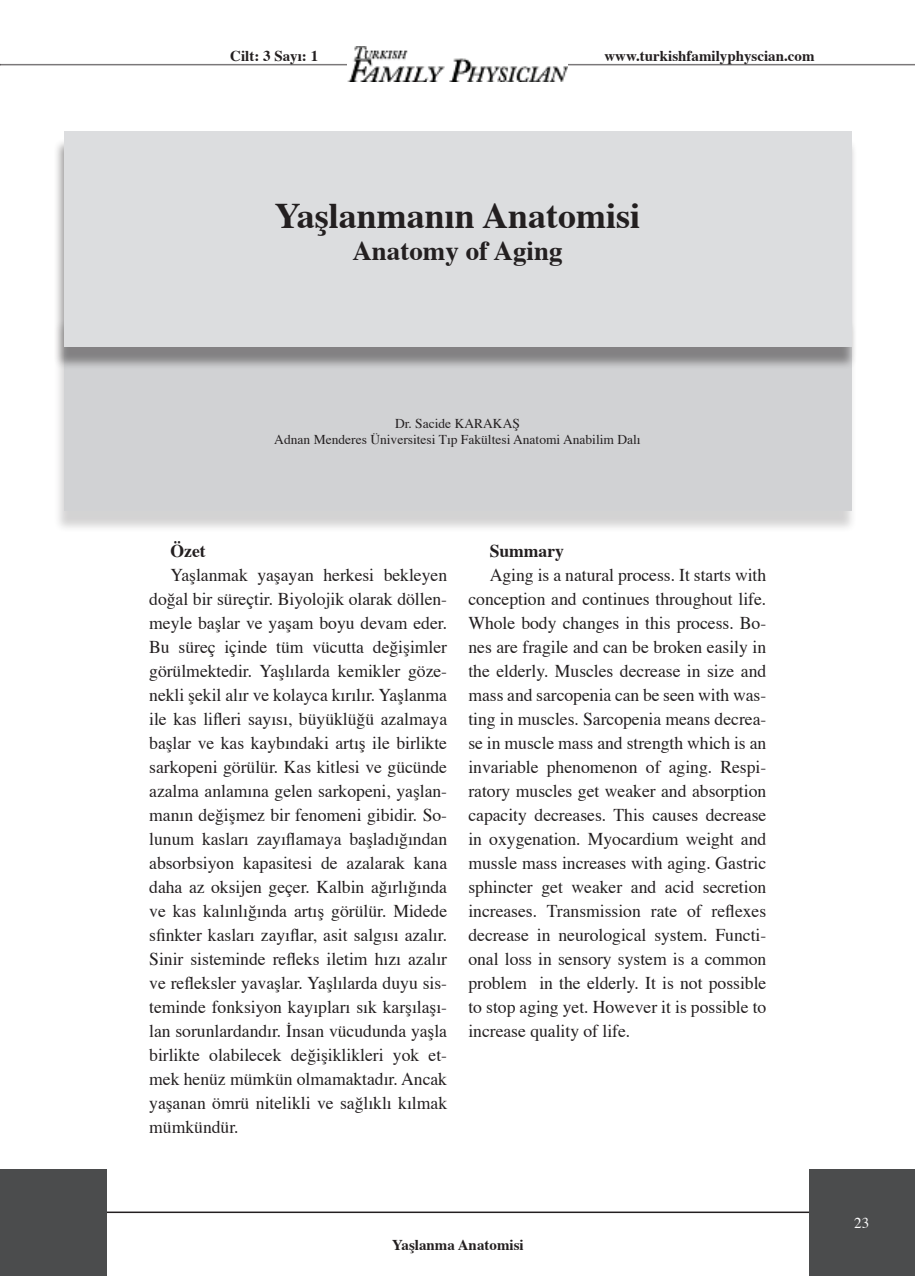
<style>
.page{position:relative;width:915px;height:1276px;background:#fff}
.page>*{position:absolute;margin:0;border:0;box-sizing:border-box;transform-origin:0 0}
.t1{font:700 36px "Times";color:#231f20}
.t2{font:700 27px "Times";color:#231f20}
.t3{font:18px/24px "Times";color:#231f20;text-align:justify}
.t4{font:700 18px "Times";color:#231f20}
.t5{font:700 15px "Times";color:#231f20}
.t6{font:15px "Times";color:#fff}
.t7{font:13.5px/16.2px "Times";color:#231f20;text-align:center}
</style>
<div class="page">
<hr style="left:0;top:64px;width:914px;height:1px;background:#231f20">
<div style="left:53px;top:318px;width:803px;height:215px;background:#231f20;opacity:.2"></div>
<div style="left:64px;top:312px;width:786px;height:198px;background:#d1d2d4"></div>
<div style="left:53px;top:138px;width:803px;height:232px;background:#231f20;opacity:.45"></div>
<div style="left:64px;top:132px;width:786px;height:215px;background:#dcdddf"></div>
<img style="left:347px;top:47px;width:220px;height:34px">
<hr style="left:64px;top:1211px;width:787px;height:2px;background:#231f20">
<div style="left:1px;top:1169px;width:106px;height:107px;background:#4b4c4d"></div>
<div style="left:808px;top:1169px;width:106px;height:107px;background:#4b4c4d"></div>
<hr style="left:0;top:1169px;width:1px;height:107px;background:#4b4c4d">
<p class="t5" style="left:230px;top:42px;width:89px">Cilt: 3 Sayı: 1</p>
<p class="t5" style="left:604px;top:42px;width:212px">www.turkishfamilyphyscian.com</p>
<h1 class="t1" style="left:275px;top:181px;width:367px">Yaşlanmanın Anatomisi</h1>
<h2 class="t2" style="left:352px;top:225px;width:212px">Anatomy of Aging</h2>
<p class="t7" style="left:274px;top:414px;width:368px">Dr. Sacide KARAKAŞ<br>Adnan Menderes Üniversitesi Tıp Fakültesi Anatomi Anabilim Dalı</p>
<p class="t4" style="left:170px;top:534px;width:37px">Özet</p>
<p class="t3" style="left:149px;top:561px;width:299px;text-indent:21px">Yaşlanmak yaşayan herkesi bekleyen doğal bir süreçtir. Biyolojik olarak döllen&shy;meyle başlar ve yaşam boyu devam eder.<br>Bu süreç içinde tüm vücutta değişimler görülmektedir. Yaşlılarda kemikler göze&shy;nekli şekil alır ve kolayca kırılır. Yaşlanma ile kas lifleri sayısı, büyüklüğü azalmaya başlar ve kas kaybındaki artış ile birlikte sarkopeni görülür. Kas kitlesi ve gücünde azalma anlamına gelen sarkopeni, yaşlan&shy;manın değişmez bir fenomeni gibidir. So&shy;lunum kasları zayıflamaya başladığından absorbsiyon kapasitesi de azalarak kana daha az oksijen geçer. Kalbin ağırlığında ve kas kalınlığında artış görülür. Midede sfinkter kasları zayıflar, asit salgısı azalır.<br>Sinir sisteminde refleks iletim hızı azalır ve refleksler yavaşlar. Yaşlılarda duyu sis&shy;teminde fonksiyon kayıpları sık karşılaşı&shy;lan sorunlardandır. İnsan vücudunda yaşla birlikte olabilecek değişiklikleri yok et&shy;mek henüz mümkün olmamaktadır. Ancak yaşanan ömrü nitelikli ve sağlıklı kılmak mümkündür.</p>
<p class="t4" style="left:489px;top:534px;width:76px">Summary</p>
<p class="t3" style="left:468px;top:561px;width:299px;text-indent:21px">Aging is a natural process. It starts with conception and continues throughout life.<br>Whole body changes in this process. Bo&shy;nes are fragile and can be broken easily in the elderly. Muscles decrease in size and mass and sarcopenia can be seen with was&shy;ting in muscles. Sarcopenia means decrea&shy;se in muscle mass and strength which is an invariable phenomenon of aging. Respi&shy;ratory muscles get weaker and absorption capacity decreases. This causes decrease in oxygenation. Myocardium weight and mussle mass increases with aging. Gastric sphincter get weaker and acid secretion increases. Transmission rate of reflexes decrease in neurological system. Functi&shy;onal loss in sensory system is a common problem in the elderly. It is not possible to stop aging yet. However it is possible to increase quality of life.</p>
<p class="t5" style="left:392px;top:1230px;width:133px">Yaşlanma Anatomisi</p>
<p class="t6" style="left:854px;top:1209px;width:16px">23</p>
</div>
